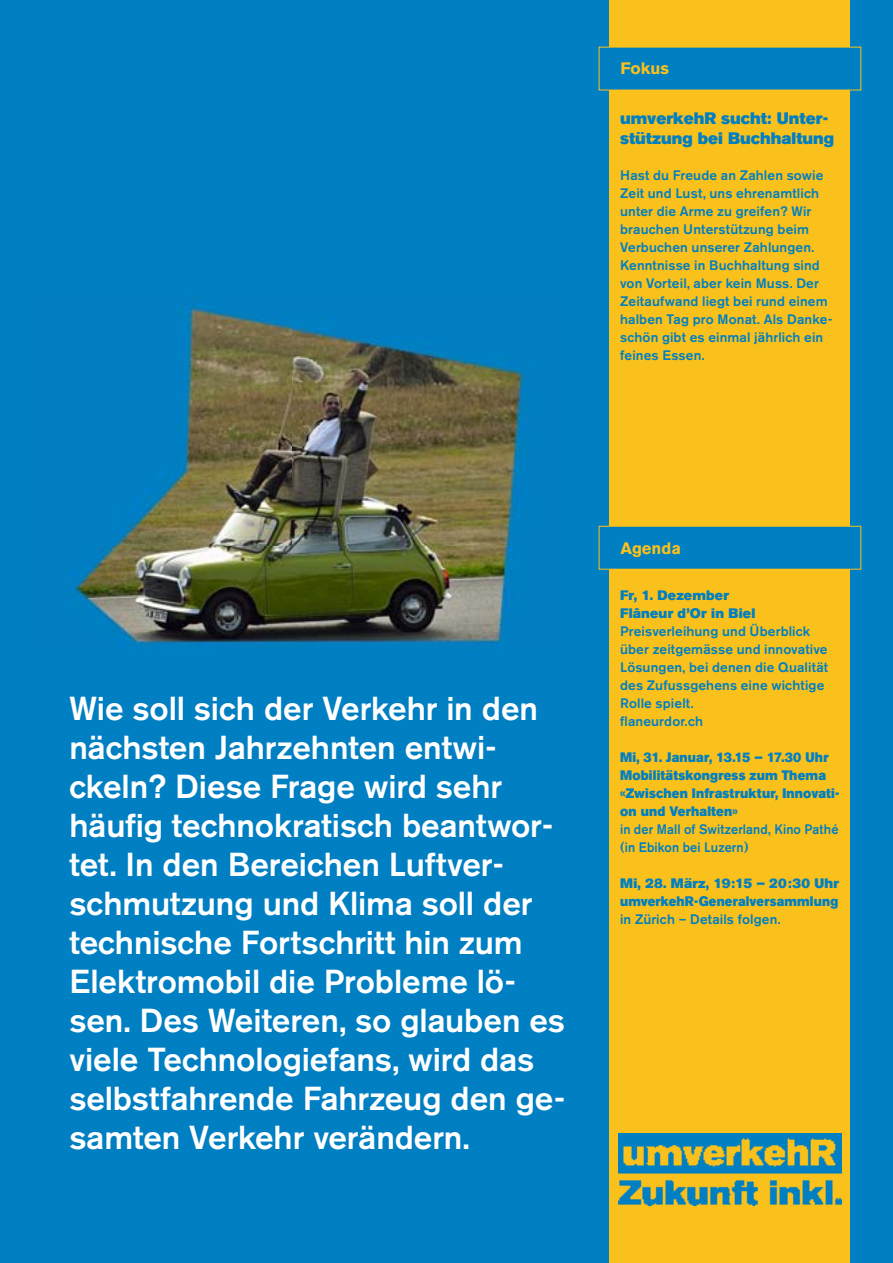
<style>
.page{position:relative;width:893px;height:1263px;background:#007fc2}
.page>*{position:absolute;margin:0;border:0;box-sizing:border-box;transform-origin:0 0}
.t1{font:500 33px/39px "Akzidenz Grotesk BE";letter-spacing:-.005em;color:#fff}
.t2{font:16.5px/19.8px "Akzidenz Grotesk BE Super";color:#007fc2}
.t3{font:700 16.5px "Akzidenz Grotesk BE";color:#fac01b}
.t4{font:500 13.65px/18px "Akzidenz Grotesk BE";letter-spacing:.01em;color:#007fc2}
.t5{font:13.65px/18px "Akzidenz Grotesk BE Super";letter-spacing:.015em;color:#007fc2;scale:.93 1}
.t6{font:13.65px/18px "Akzidenz Grotesk BE Super";letter-spacing:.015em;color:#007fc2}
.t7{font:500 13.65px/18px "Akzidenz Grotesk BE";letter-spacing:.01em;color:#007fc2;scale:.93 1}
</style>
<div class="page">
<div style="left:609px;top:0;width:241px;height:1263px;background:#fac01b"></div>
<div style="left:599px;top:47px;width:262px;height:43px;background:#007fc2"></div>
<img style="left:619px;top:1134px;width:222px;height:71px">
<div style="left:599px;top:526px;width:262px;height:43px;background:#007fc2"></div>
<div style="left:599px;top:526px;width:262px;height:43px;border:1px solid #fac01b"></div>
<img style="left:72px;top:304px;width:452px;height:341px">
<p class="t3" style="left:621px;top:63px;width:50px">Fokus</p>
<p class="t2" style="left:620px;top:110px;width:216px">umverkehR sucht: Unter&shy;stützung bei Buchhaltung</p>
<p class="t4" style="left:620px;top:167px;width:214px">Hast du Freude an Zahlen sowie<br>Zeit und Lust, uns ehrenamtlich unter die Arme zu greifen? Wir brauchen Unterstützung beim<br>Verbuchen unserer Zahlungen.<br>Kenntnisse in Buchhaltung sind von Vorteil, aber kein Muss. Der<br>Zeitaufwand liegt bei rund einem halben Tag pro Monat. Als Danke&shy;schön gibt es einmal jährlich ein feines Essen.</p>
<p class="t1" style="left:69px;top:692px;width:497px">Wie soll sich der Verkehr in den nächsten Jahrzehnten entwi&shy;ckeln? Diese Frage wird sehr häufig technokratisch beantwor&shy;tet. In den Bereichen Luftver&shy;schmutzung und Klima soll der technische Fortschritt hin zum<br>Elektro mobil die Probleme lö&shy;sen. Des Weiteren, so glauben es viele Technologiefans, wird das selbstfahrende Fahrzeug den ge&shy;samten Verkehr verändern.</p>
<p class="t3" style="left:621px;top:542px;width:62px">Agenda</p>
<p class="t6" style="left:620px;top:588px;width:137px">Fr, 1. Dezember<br>Flâneur d’Or in Biel</p>
<p class="t4" style="left:620px;top:624px;width:210px">Preisverleihung und Überblick über zeitgemässe und innovative<br>Lösungen, bei denen die Qualität des Zufussgehens eine wichtige<br>Rolle spielt.<br>flaneurdor.ch</p>
<p class="t5" style="left:620px;top:750px;width:237px">Mi, 31. Januar, 13.15 – 17.30 Uhr<br>Mobilitätskongress zum Thema «Zwischen Infrastruktur, Innovati&shy;on und Verhalten»</p>
<p class="t7" style="left:620px;top:822px;width:236px">in der Mall of Switzerland, Kino Pathé (in Ebikon bei Luzern)</p>
<p class="t6" style="left:620px;top:876px;width:221px">Mi, 28. März, 19:15 – 20:30 Uhr umverkehR-Generalversammlung</p>
<p class="t4" style="left:620px;top:912px;width:162px">in Zürich – Details folgen.</p>
</div>
